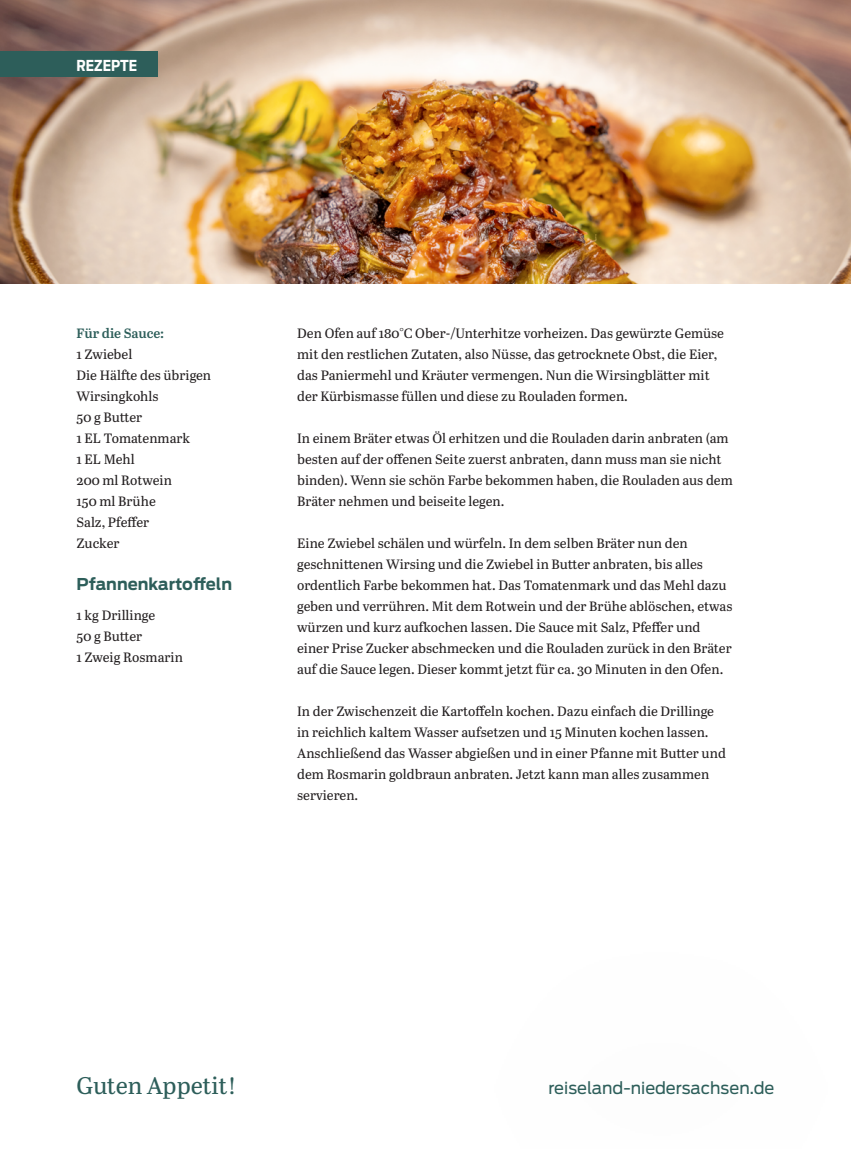
<style>
.page{position:relative;width:851px;height:1149px;background:#fff}
.page>*{position:absolute;margin:0;border:0;box-sizing:border-box;transform-origin:0 0}
.t1{font:24px "Abril Text";letter-spacing:-.01em;color:#2d5e5a}
.t2{font:16.5px "Ford Antenna";color:#2d5e5a}
.t3{font:700 16.2px "Antenna";color:#2d5e5a}
.t4{font:700 15px "Antenna Cond";color:#fff}
.t5{font:13.5px/21px "Abril Text";color:#231f20}
.t6{font:600 13.5px "Abril Text";letter-spacing:-.005em;color:#2d5e5a}
</style>
<div class="page">
<img style="left:0;top:0;width:850px;height:283px">
<div style="left:0;top:51px;width:157px;height:26px;background:#2d5e5a"></div>
<p class="t4" style="left:77px;top:56px;width:62px">REZEPTE</p>
<p class="t6" style="left:76px;top:323px;width:89px">Für die Sauce:</p>
<p class="t5" style="left:76px;top:342px;width:136px">1 Zwiebel<br>Die Hälfte des übrigen<br>Wirsingkohls<br>50 g Butter<br>1 EL Tomatenmark<br>1 EL Mehl<br>200 ml Rotwein<br>150 ml Brühe<br>Salz, Pfeffer<br>Zucker</p>
<p class="t3" style="left:76px;top:574px;width:157px">Pfannenkartoffeln</p>
<p class="t5" style="left:76px;top:603px;width:108px">1 kg Drillinge<br>50 g Butter<br>1 Zweig Rosmarin</p>
<p class="t5" style="left:297px;top:321px;width:428px">Den Ofen auf 180°C Ober-/Unterhitze vorheizen. Das gewürzte Gemüse mit den restlichen Zutaten, also Nüsse, das getrocknete Obst, die Eier, das Paniermehl und Kräuter vermengen. Nun die Wirsingblätter mit der Kürbismasse füllen und diese zu Rouladen formen.</p>
<p class="t5" style="left:297px;top:426px;width:437px">In einem Bräter etwas Öl erhitzen und die Rouladen darin anbraten (am besten auf der offenen Seite zuerst anbraten, dann muss man sie nicht binden). Wenn sie schön Farbe bekommen haben, die Rouladen aus dem Bräter nehmen und beiseite legen.</p>
<p class="t5" style="left:297px;top:531px;width:436px">Eine Zwiebel schälen und würfeln. In dem selben Bräter nun den geschnittenen Wirsing und die Zwiebel in Butter anbraten, bis alles ordentlich Farbe bekommen hat. Das Tomatenmark und das Mehl dazu geben und verrühren. Mit dem Rotwein und der Brühe ablöschen, etwas würzen und kurz aufkochen lassen. Die Sauce mit Salz, Pfeffer und einer Prise Zucker abschmecken und die Rouladen zurück in den Bräter auf die Sauce legen. Dieser kommt jetzt für ca. 30 Minuten in den Ofen.</p>
<p class="t5" style="left:297px;top:700px;width:430px">In der Zwischenzeit die Kartoffeln kochen. Dazu einfach die Drillinge in reichlich kaltem Wasser aufsetzen und 15 Minuten kochen lassen.<br>Anschließend das Wasser abgießen und in einer Pfanne mit Butter und dem Rosmarin goldbraun anbraten. Jetzt kann man alles zusammen servieren.</p>
<h1 class="t1" style="left:77px;top:1067px;width:162px">Guten Appetit!</h1>
<p class="t2" style="left:548px;top:1073px;width:227px">reiseland-niedersachsen.de</p>
</div>
